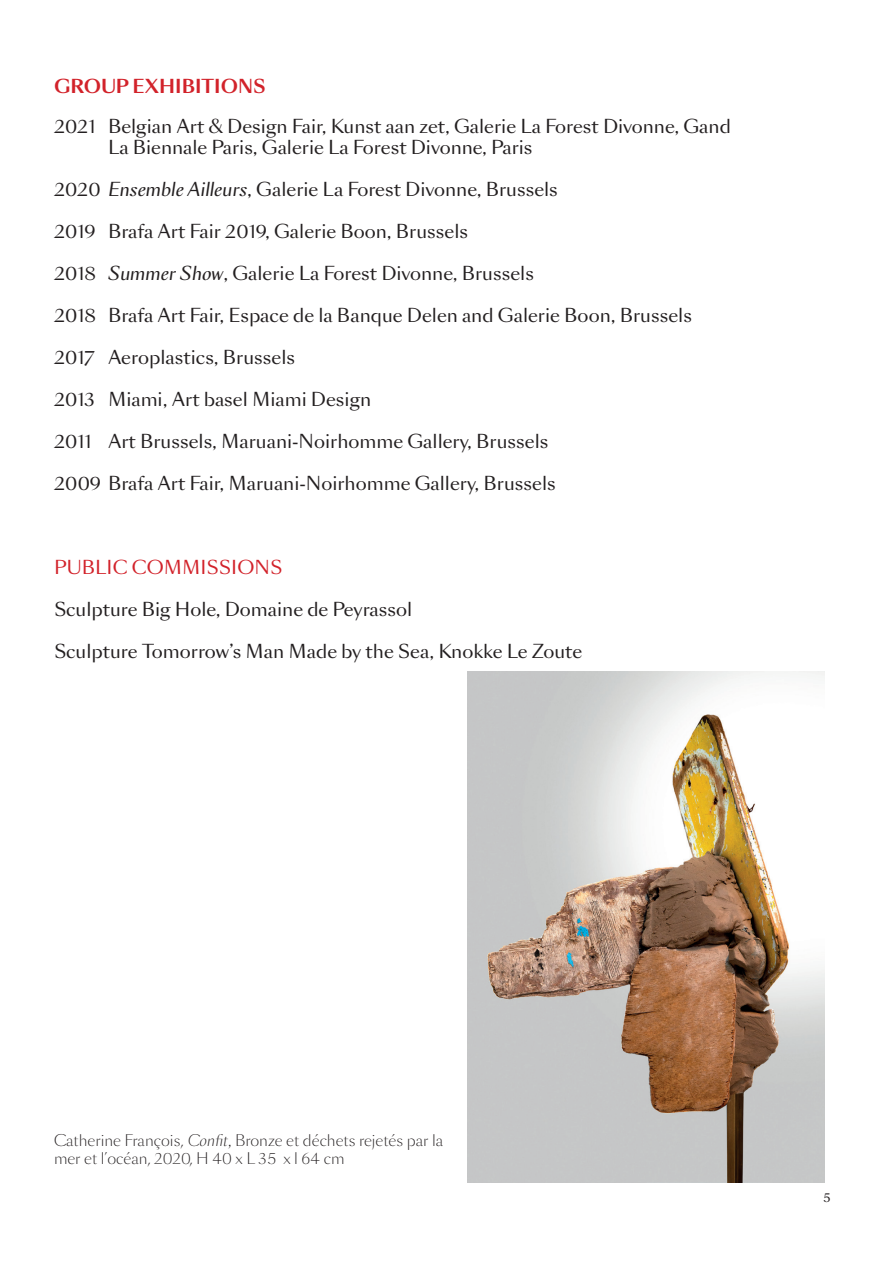
<style>
.page{position:relative;width:893px;height:1263px;background:#fff}
.page>*{position:absolute;margin:0;border:0;box-sizing:border-box;transform-origin:0 0}
.t1{font:18px/21px "Sang Bleu Sans";color:#231f20}
.t2{font:18px "Sang Bleu Sans";color:#d2222a}
.t3{font:700 18px "Sang Bleu Sans";color:#d2222a}
.t4{font:300 15px/18px "Sang Bleu Sans";color:#231f20}
.t5{font:12px "Sang Bleu Sans";color:#231f20}
.s1{font-style:italic}
</style>
<div class="page">
<img style="left:468px;top:672px;width:357px;height:510px">
<p class="t3" style="left:54px;top:74px;width:213px">GROUP EXHIBITIONS</p>
<p class="t1" style="left:108px;top:116px;width:624px;text-indent:-54px">2021 Belgian Art &amp; Design Fair, Kunst aan zet, Galerie La Forest Divonne, Gand<br>La Biennale Paris, Galerie La Forest Divonne, Paris</p>
<p class="t1" style="left:54px;top:179px;width:505px">2020 <span class="s1">Ensemble Ailleurs</span>, Galerie La Forest Divonne, Brussels</p>
<p class="t1" style="left:54px;top:221px;width:416px">2019 Brafa Art Fair 2019, Galerie Boon, Brussels</p>
<p class="t1" style="left:54px;top:263px;width:482px">2018 <span class="s1">Summer Show</span>, Galerie La Forest Divonne, Brussels</p>
<p class="t1" style="left:54px;top:305px;width:639px">2018 Brafa Art Fair, Espace de la Banque Delen and Galerie Boon, Brussels</p>
<p class="t1" style="left:54px;top:347px;width:243px">2017 Aeroplastics, Brussels</p>
<p class="t1" style="left:54px;top:389px;width:319px">2013 Miami, Art basel Miami Design</p>
<p class="t1" style="left:54px;top:431px;width:496px">2011 Art Brussels, Maruani-Noirhomme Gallery, Brussels</p>
<p class="t1" style="left:54px;top:473px;width:503px">2009 Brafa Art Fair, Maruani-Noirhomme Gallery, Brussels</p>
<p class="t2" style="left:54px;top:556px;width:230px">PUBLIC COMMISSIONS</p>
<p class="t1" style="left:54px;top:599px;width:360px">Sculpture Big Hole, Domaine de Peyrassol</p>
<p class="t1" style="left:54px;top:641px;width:530px">Sculpture Tomorrow’s Man Made by the Sea, Knokke Le Zoute</p>
<p class="t4" style="left:54px;top:1132px;width:391px">Catherine François, <span class="s1">Confit,</span> Bronze et déchets rejetés par la mer et l’océan, 2020, H 40 x L 35 x l 64 cm</p>
<p class="t5" style="left:823px;top:1190px;width:9px">5</p>
</div>
